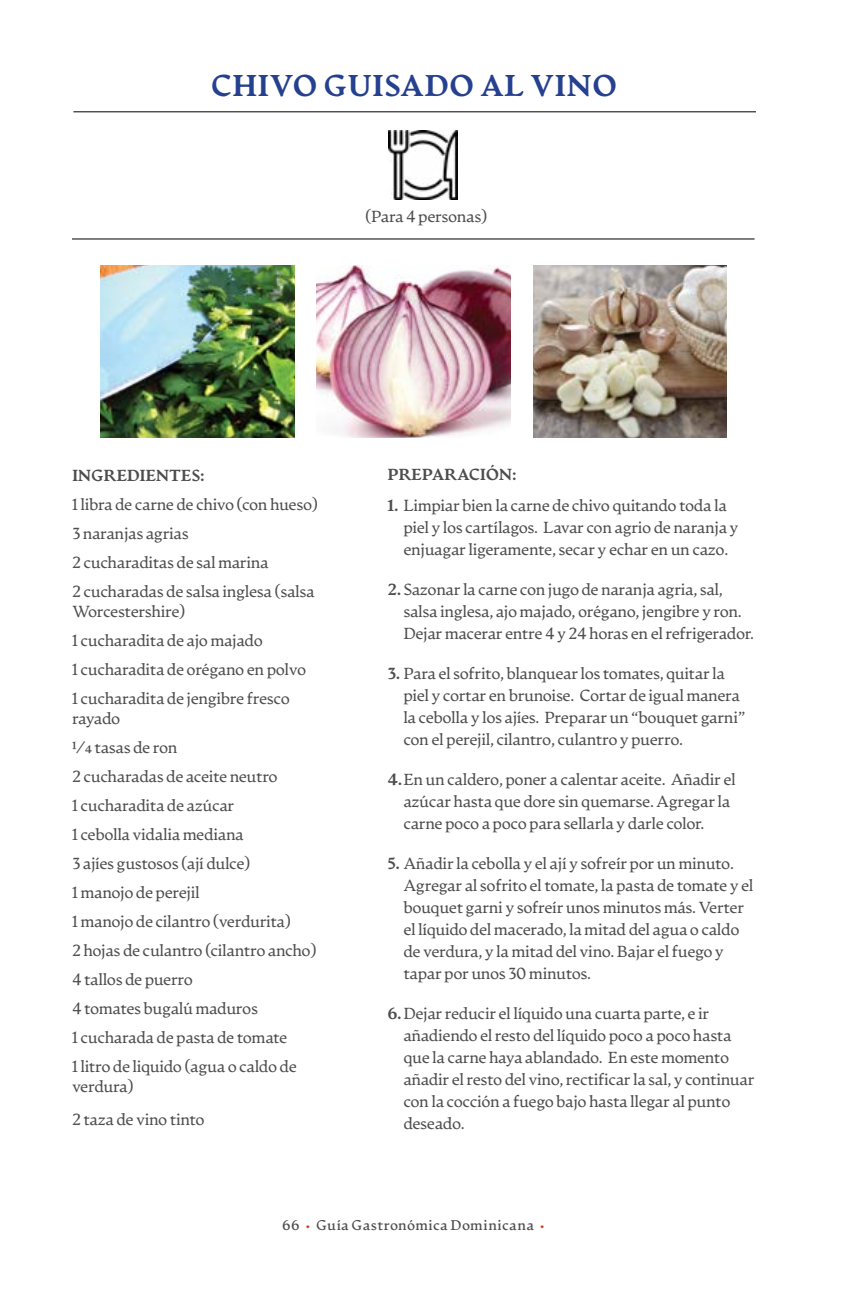
<style>
.page{position:relative;width:864px;height:1296px;background:#fff}
.page>*{position:absolute;margin:0;border:0;box-sizing:border-box;transform-origin:0 0}
.t1{font:800 30px "Artifex CF";color:#25408f}
.t2{font:16px/22px "Artifex CF";letter-spacing:-.025em;color:#4d4d4f}
.t3{font:800 16px "Artifex CF";letter-spacing:-.025em;color:#4d4d4f}
.t4{font:600 14px "Artifex CF";letter-spacing:.02em;color:#4d4d4f}
.s1{font-weight:800}
.s2{color:#d64227}
</style>
<div class="page">
<hr style="left:72px;top:238px;width:683px;height:1px;background:#000">
<hr style="left:73px;top:111px;width:683px;height:1px;background:#000">
<img style="left:389px;top:130px;width:69px;height:69px">
<img style="left:101px;top:265px;width:193px;height:173px">
<img style="left:317px;top:265px;width:193px;height:173px">
<img style="left:533px;top:265px;width:194px;height:173px">
<h1 class="t1" style="left:211px;top:67px;width:408px">CHIVO GUISADO AL VINO</h1>
<p class="t2" style="left:365px;top:206px;width:124px">(Para 4 personas)</p>
<p class="t3" style="left:72px;top:465px;width:134px">INGREDIENTES:</p>
<p class="t2" style="left:72px;top:490px;width:248px;line-height:29px">1 libra de carne de chivo (con hueso)<br>3 naranjas agrias<br>2 cucharaditas de sal marina<br>2 cucharadas de salsa inglesa (salsa</p>
<p class="t2" style="left:72px;top:597px;width:236px;line-height:29px">Worcestershire)<br>1 cucharadita de ajo majado<br>1 cucharadita de orégano en polvo<br>1 cucharadita de jengibre fresco</p>
<p class="t2" style="left:72px;top:704px;width:246px;line-height:29px">rayado<br>¼ tasas de ron<br>2 cucharadas de aceite neutro<br>1 cucharadita de azúcar<br>1 cebolla vidalia mediana<br>3 ajíes gustosos (ají dulce)<br>1 manojo de perejil<br>1 manojo de cilantro (verdurita)<br>2 hojas de culantro (cilantro ancho)<br>4 tallos de puerro<br>4 tomates bugalú maduros<br>1 cucharada de pasta de tomate<br>1 litro de liquido (agua o caldo de</p>
<p class="t2" style="left:72px;top:1070px;width:134px;line-height:33px">verdura)<br>2 taza de vino tinto</p>
<p class="t3" style="left:387px;top:464px;width:131px">PREPARACIÓN:</p>
<p class="t2" style="left:403px;top:495px;width:337px;text-indent:-16px"><span class="s1">1.</span> Limpiar bien la carne de chivo quitando toda la piel y los cartílagos. Lavar con agrio de naranja y enjuagar ligeramente, secar y echar en un cazo.</p>
<p class="t2" style="left:403px;top:579px;width:352px;text-indent:-16px"><span class="s1">2.</span> Sazonar la carne con jugo de naranja agria, sal, salsa inglesa, ajo majado, orégano, jengibre y ron.<br>Dejar macerar entre 4 y 24 horas en el refrigerador.</p>
<p class="t2" style="left:403px;top:663px;width:343px;text-indent:-16px"><span class="s1">3.</span> Para el sofrito, blanquear los tomates, quitar la piel y cortar en brunoise. Cortar de igual manera la cebolla y los ajíes. Preparar un “bouquet garni” con el perejil, cilantro, culantro y puerro.</p>
<p class="t2" style="left:403px;top:769px;width:334px;text-indent:-16px"><span class="s1">4.</span>En un caldero, poner a calentar aceite. Añadir el azúcar hasta que dore sin quemarse. Agregar la carne poco a poco para sellarla y darle color.</p>
<p class="t2" style="left:403px;top:853px;width:352px;text-indent:-16px"><span class="s1">5.</span> Añadir la cebolla y el ají y sofreír por un minuto.<br>Agregar al sofrito el tomate, la pasta de tomate y el bouquet garni y sofreír unos minutos más. Verter el líquido del macerado, la mitad del agua o caldo de verdura, y la mitad del vino. Bajar el fuego y tapar por unos 30 minutos.</p>
<p class="t2" style="left:403px;top:1003px;width:353px;text-indent:-16px"><span class="s1">6.</span>Dejar reducir el líquido una cuarta parte, e ir añadiendo el resto del líquido poco a poco hasta que la carne haya ablandado. En este momento añadir el resto del vino, rectificar la sal, y continuar con la cocción a fuego bajo hasta llegar al punto deseado.</p>
<p class="t4" style="left:282px;top:1217px;width:265px">66 <span class="s2">•</span> Guía Gastronómica Dominicana <span class="s2">•</span></p>
</div>
